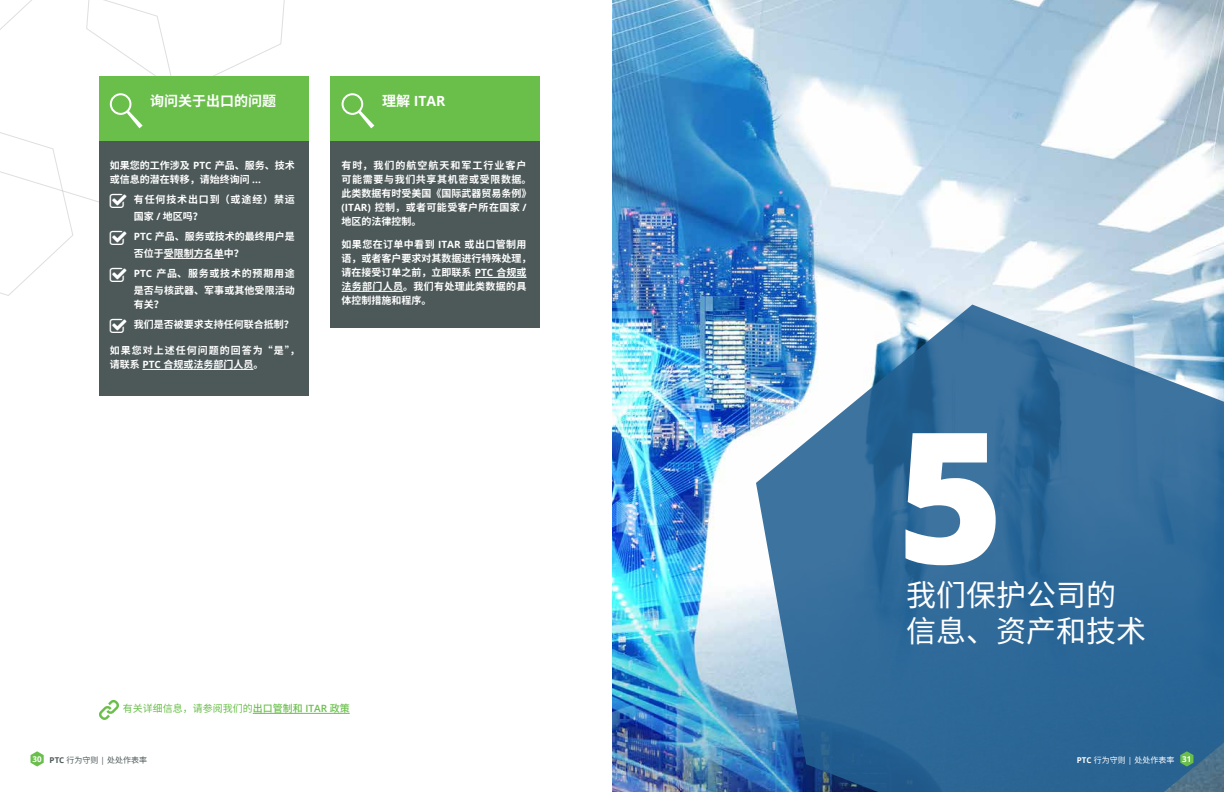
<style>
.page{position:relative;width:1224px;height:792px;background:#fff}
.page>*{position:absolute;margin:0;border:0;box-sizing:border-box;transform-origin:0 0}
.t1{font:800 182.5px "Open Sans";color:#fff}
.t2{font:30px/36px "Noto Sans CJ Ksc";color:#fff}
.t3{font:700 14px "Noto Sans CJ Ksc";color:#fff}
.t4{font:700 14px "Open Sans";color:#fff}
.t5{font:700 10px/14px "Noto Sans CJ Ksc";color:#fff}
.t6{font:700 10px/14px "Noto Sans CJ Ksc";letter-spacing:.04em;color:#fff}
.t7{font:700 10px/14px "Noto Sans CJ Ksc";letter-spacing:.1em;color:#fff}
.t8{font:10px "Noto Sans CJ Ksc";color:#6abf4b}
.t9{font:700 10px/17px "Noto Sans CJ Ksc";letter-spacing:.085em;color:#fff}
.t10{font:8px "Noto Sans CJ Ksc";color:#4d5858}
.t11{font:8px "Noto Sans CJ Ksc";color:#fff}
.s1{font-family:"Open Sans"}
.s2{font-family:"Noto Sans CJ Ksc"}
.s3{font-weight:500}
.s4{font-family:"Open Sans";font-weight:600}
.s5{font-family:"Open Sans";font-weight:700;color:#fff}
.s6{font-family:"Open Sans";font-weight:700}
</style>
<div class="page">
<img style="left:612px;top:0;width:612px;height:792px">
<svg style="left:756px;top:305px;width:468px;height:487px;background:#467aa5"></svg>
<div style="left:99px;top:76px;width:209px;height:320px;background:#4d5858"></div>
<div style="left:331px;top:76px;width:209px;height:252px;background:#4d5858"></div>
<div style="left:99px;top:76px;width:209px;height:65px;background:#6abf4b"></div>
<div style="left:331px;top:76px;width:209px;height:65px;background:#6abf4b"></div>
<hr style="left:142px;top:369px;width:111px;height:1px;background:#fff">
<hr style="left:475px;top:277px;width:52px;height:1px;background:#fff">
<hr style="left:342px;top:291px;width:61px;height:1px;background:#fff">
<div style="left:342px;top:93px;width:21px;height:22px;border:2px solid #fff;border-radius:50%"></div>
<svg style="left:358px;top:111px;width:16px;height:17px"></svg>
<hr style="left:253px;top:713px;width:97px;height:1px;background:#6abf4b">
<svg style="left:99px;top:700px;width:20px;height:20px"></svg>
<svg style="left:1180px;top:751px;width:13px;height:16px"></svg>
<svg style="left:31px;top:751px;width:13px;height:16px"></svg>
<svg style="left:0;top:0;width:285px;height:296px"></svg>
<h3 class="t3" style="left:150px;top:93px;width:128px">询问关于出口的问题</h3>
<p class="t5" style="left:110px;top:159px;width:187px">如果您的工作涉及 <span class="s1">PTC</span> 产品、服务、技术或信息的潜在转移，请始终询问 <span class="s1">...</span></p>
<p class="t9" style="left:134px;top:191px;width:163px">有任何技术出口到（或途经）禁运国家 <span class="s1">/</span> 地区吗？</p>
<p class="t5" style="left:134px;top:228px;width:163px;line-height:17px"><span class="s1">PTC</span> 产品、服务或技术的最终用户是否位于受限制方名单中？</p>
<p class="t5" style="left:134px;top:265px;width:163px;line-height:17px"><span class="s1">PTC</span> 产品、服务或技术的预期用途是否与核武器、军事或其他受限活动</p>
<p class="t5" style="left:134px;top:295px;width:162px;line-height:20px">有关？<br>我们是否被要求支持任何联合抵制？</p>
<p class="t7" style="left:110px;top:344px;width:192px">如果您对上述任何问题的回答为“是”，请联系 <span class="s1">PTC</span> 合规或法务部门人员。</p>
<h3 class="t4" style="left:382px;top:91px;width:65px"><span class="s2">理解</span> ITAR</h3>
<p class="t6" style="left:342px;top:159px;width:192px">有时，我们的航空航天和军工行业客户可能需要与我们共享其机密或受限数据。此类数据有时受美国《国际武器贸易条例》<span class="s1">(ITAR)</span> 控制，或者可能受客户所在国家 <span class="s1">/</span>地区的法律控制。</p>
<p class="t5" style="left:342px;top:238px;width:192px">如果您在订单中看到 <span class="s1">ITAR</span> 或出口管制用语，或者客户要求对其数据进行特殊处理，请在接受订单之前，立即联系 <span class="s1">PTC</span> 合规或法务部门人员。我们有处理此类数据的具体控制措施和程序。</p>
<p class="t8" style="left:123px;top:703px;width:228px">有关详细信息，请参阅我们的<span class="s3">出口管制和</span> <span class="s4">ITAR</span> <span class="s3">政策</span></p>
<h1 class="t1" style="left:897px;top:358px;width:108px">5</h1>
<h2 class="t2" style="left:906px;top:578px;width:241px">我们保护公司的信息、资产和技术</h2>
<p class="t10" style="left:33px;top:755px;width:116px"><span class="s5">30</span> <span class="s6">PTC</span> 行为守则 <span class="s1">|</span> 处处作表率</p>
<p class="t11" style="left:1077px;top:755px;width:116px"><span class="s6">PTC</span> 行为守则 <span class="s1">|</span> 处处作表率 <span class="s6">31</span></p>
</div>
